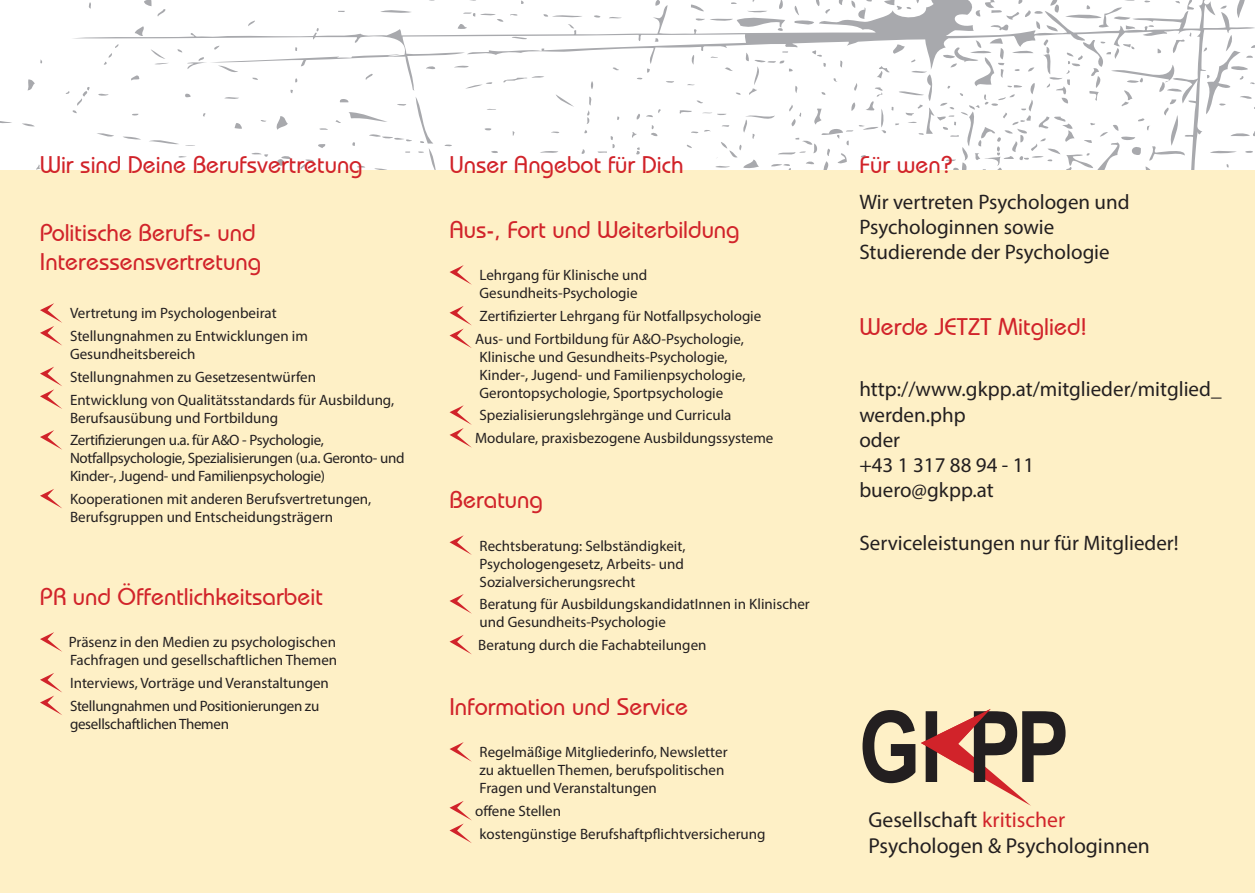
<style>
.page{position:relative;width:1255px;height:893px;background:#fff}
.page>*{position:absolute;margin:0;border:0;box-sizing:border-box;transform-origin:0 0}
.t1{font:500 24px "Bauhaus IT Cby BT";color:#d1232a}
.t2{font:21.6px "Myriad Pro";color:#231f20}
.t3{font:21px/25.2px "Myriad Pro";color:#231f20}
.t4{font:15px/18px "Myriad Pro";color:#231f20}
.t5{font:15px/18px "Myriad Pro";letter-spacing:-.02em;color:#231f20}
.s1{color:#d1232a}
</style>
<div class="page">
<svg style="left:0;top:0;width:1254px;height:170px"></svg>
<div style="left:0;top:170px;width:1254px;height:723px;background:#fef0c6"></div>
<svg style="left:862px;top:709px;width:203px;height:97px"></svg>
<svg style="left:40px;top:303px;width:22px;height:43px"></svg>
<svg style="left:40px;top:367px;width:22px;height:42px"></svg>
<svg style="left:40px;top:430px;width:22px;height:20px"></svg>
<svg style="left:40px;top:489px;width:22px;height:19px"></svg>
<svg style="left:40px;top:632px;width:22px;height:20px"></svg>
<svg style="left:40px;top:673px;width:22px;height:42px"></svg>
<svg style="left:449px;top:265px;width:23px;height:20px"></svg>
<svg style="left:449px;top:306px;width:23px;height:42px"></svg>
<svg style="left:449px;top:405px;width:23px;height:43px"></svg>
<svg style="left:449px;top:535px;width:23px;height:20px"></svg>
<svg style="left:449px;top:594px;width:23px;height:20px"></svg>
<svg style="left:449px;top:635px;width:23px;height:19px"></svg>
<svg style="left:449px;top:742px;width:23px;height:20px"></svg>
<svg style="left:449px;top:801px;width:23px;height:42px"></svg>
<p class="t1" style="left:40px;top:150px;width:324px">Wir sind Deine Berufsvertretung</p>
<p class="t1" style="left:40px;top:218px;width:217px">Politische Berufs- und</p>
<p class="t1" style="left:40px;top:247px;width:223px">Interessensvertretung</p>
<p class="t4" style="left:70px;top:304px;width:208px">Vertretung im Psychologenbeirat</p>
<p class="t4" style="left:70px;top:327px;width:239px">Stellungnahmen zu Entwicklungen im</p>
<p class="t4" style="left:70px;top:345px;width:127px">Gesundheitsbereich</p>
<p class="t4" style="left:70px;top:368px;width:248px">Stellungnahmen zu Gesetzesentwürfen</p>
<p class="t4" style="left:70px;top:390px;width:326px">Entwicklung von Qualitätsstandards für Ausbildung,</p>
<p class="t4" style="left:70px;top:408px;width:210px">Berufsausübung und Fortbildung</p>
<p class="t5" style="left:70px;top:431px;width:255px">Zertifizierungen u.a. für A&amp;O - Psychologie,</p>
<p class="t5" style="left:70px;top:449px;width:336px">Notfallpsychologie, Spezialisierungen (u.a. Geronto- und<br>Kinder-, Jugend- und Familienpsychologie)</p>
<p class="t4" style="left:70px;top:490px;width:303px">Kooperationen mit anderen Berufsvertretungen,<br>Berufsgruppen und Entscheidungsträgern</p>
<p class="t1" style="left:40px;top:582px;width:284px">PR und Öffentlichkeitsarbeit</p>
<p class="t4" style="left:69px;top:633px;width:269px">Präsenz in den Medien zu psychologischen</p>
<p class="t4" style="left:70px;top:651px;width:269px">Fachfragen und gesellschaftlichen Themen</p>
<p class="t4" style="left:70px;top:674px;width:260px">Interviews, Vorträge und Veranstaltungen</p>
<p class="t5" style="left:70px;top:696px;width:251px">Stellungnahmen und Positionierungen zu</p>
<p class="t5" style="left:70px;top:714px;width:161px">gesellschaftlichen Themen</p>
<p class="t1" style="left:449px;top:150px;width:235px">Unser Angebot für Dich</p>
<p class="t1" style="left:449px;top:215px;width:292px">Aus-, Fort und Weiterbildung</p>
<p class="t4" style="left:479px;top:266px;width:169px">Lehrgang für Klinische und</p>
<p class="t4" style="left:479px;top:284px;width:160px">Gesundheits-Psychologie</p>
<p class="t4" style="left:479px;top:307px;width:283px">Zertifizierter Lehrgang für Notfallpsychologie</p>
<p class="t4" style="left:475px;top:329px;width:270px">Aus- und Fortbildung für A&amp;O-Psychologie,</p>
<p class="t4" style="left:479px;top:347px;width:250px">Klinische und Gesundheits-Psychologie,</p>
<p class="t4" style="left:479px;top:365px;width:267px">Kinder-, Jugend- und Familienpsychologie,</p>
<p class="t4" style="left:479px;top:381px;width:253px;line-height:22.6px">Gerontopsychologie, Sportpsychologie<br>Spezialisierungslehrgänge und Curricula</p>
<p class="t4" style="left:475px;top:429px;width:300px">Modulare, praxisbezogene Ausbildungssysteme</p>
<p class="t1" style="left:449px;top:485px;width:95px">Beratung</p>
<p class="t4" style="left:479px;top:536px;width:207px">Rechtsberatung: Selbständigkeit,</p>
<p class="t4" style="left:479px;top:554px;width:206px">Psychologengesetz, Arbeits- und</p>
<p class="t4" style="left:479px;top:572px;width:157px">Sozialversicherungsrecht</p>
<p class="t4" style="left:479px;top:595px;width:332px">Beratung für AusbildungskandidatInnen in Klinischer</p>
<p class="t4" style="left:479px;top:613px;width:188px">und Gesundheits-Psychologie</p>
<p class="t4" style="left:478px;top:636px;width:230px">Beratung durch die Fachabteilungen</p>
<p class="t1" style="left:449px;top:692px;width:240px">Information und Service</p>
<p class="t4" style="left:479px;top:743px;width:249px">Regelmäßige Mitgliederinfo, Newsletter</p>
<p class="t4" style="left:479px;top:761px;width:246px">zu aktuellen Themen, berufspolitischen</p>
<p class="t4" style="left:479px;top:779px;width:179px">Fragen und Veranstaltungen</p>
<p class="t4" style="left:475px;top:802px;width:87px">offene Stellen</p>
<p class="t4" style="left:479px;top:824px;width:287px">kostengünstige Berufshaftpflichtversicherung</p>
<p class="t1" style="left:859px;top:150px;width:95px">Für wen?</p>
<p class="t3" style="left:859px;top:189px;width:272px">Wir vertreten Psychologen und</p>
<p class="t3" style="left:859px;top:214px;width:196px">Psychologinnen sowie</p>
<p class="t3" style="left:859px;top:239px;width:252px">Studierende der Psychologie</p>
<p class="t1" style="left:859px;top:312px;width:229px">Werde JETZT Mitglied!</p>
<p class="t3" style="left:859px;top:376px;width:363px">http://www.gkpp.at/mitglieder/mitglied_ werden.php</p>
<p class="t3" style="left:859px;top:427px;width:42px">oder</p>
<p class="t3" style="left:859px;top:452px;width:176px">+43 1 317 88 94 - 11</p>
<p class="t3" style="left:859px;top:477px;width:136px">buero@gkpp.at</p>
<p class="t3" style="left:859px;top:529px;width:321px">Serviceleistungen nur für Mitglieder!</p>
<p class="t2" style="left:868px;top:807px;width:198px">Gesellschaft <span class="s1">kritischer</span></p>
<p class="t2" style="left:868px;top:833px;width:283px">Psychologen &amp; Psychologinnen</p>
</div>
